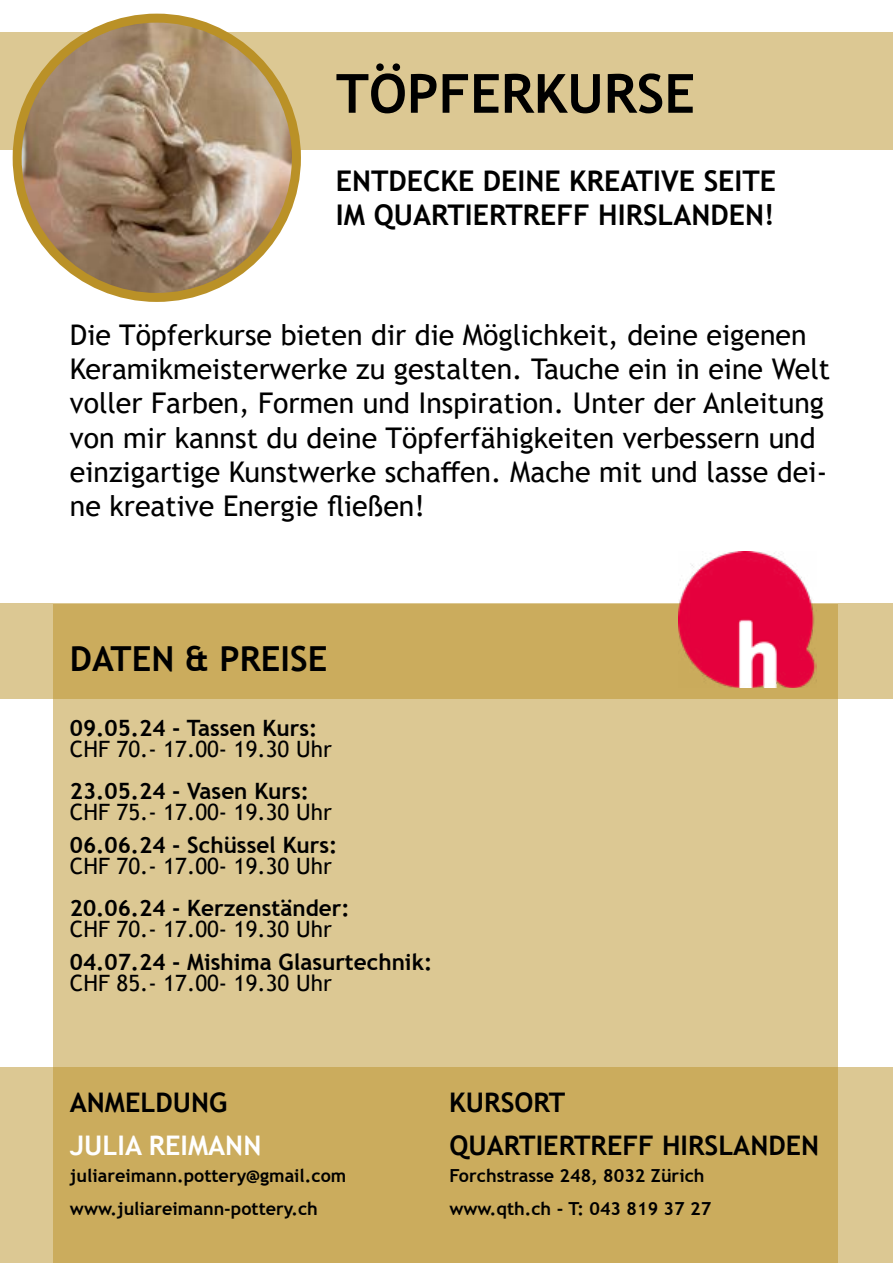
<style>
.page{position:relative;width:893px;height:1263px;background:#fff}
.page>*{position:absolute;margin:0;border:0;box-sizing:border-box;transform-origin:0 0}
.t1{font:700 54px "Trebuchet MS";color:#000}
.t2{font:700 34.5px "Trebuchet MS";color:#000}
.t3{font:28.5px/34.2px "Trebuchet MS";color:#000}
.t4{font:700 28.5px/34.2px "Trebuchet MS";color:#000}
.t5{font:700 27px "Trebuchet MS";color:#000}
.t6{font:700 27px "Trebuchet MS";color:#fff}
.t7{font:700 22.5px "Trebuchet MS";color:#000}
.t8{font:22.5px "Trebuchet MS";color:#000}
.t9{font:700 18px/32.4px "Trebuchet MS";color:#000}
</style>
<div class="page">
<div style="left:0;top:603px;width:893px;height:96px;background:#dcc893"></div>
<div style="left:0;top:32px;width:893px;height:118px;background:#dcc893"></div>
<img style="left:17px;top:18px;width:279px;height:279px;border-radius:140px">
<div style="left:13px;top:14px;width:288px;height:288px;border:9px solid #ba9127;border-radius:50%"></div>
<svg style="left:53px;top:604px;width:785px;height:463px;background:#d8c289"></svg>
<svg style="left:0;top:1067px;width:893px;height:196px;background:#cdaf63"></svg>
<img style="left:678px;top:552px;width:138px;height:135px">
<h1 class="t1" style="left:336px;top:60px;width:361px">TÖPFERKURSE</h1>
<p class="t4" style="left:336px;top:164px;width:442px">ENTDECKE DEINE KREATIVE SEITE<br>IM QUARTIERTREFF HIRSLANDEN!</p>
<p class="t3" style="left:70px;top:317px;width:762px">Die Töpferkurse bieten dir die Möglichkeit, deine eigenen Keramikmeisterwerke zu gestalten. Tauche ein in eine Welt voller Farben, Formen und Inspiration. Unter der Anleitung von mir kannst du deine Töpferfähigkeiten verbessern und einzigartige Kunstwerke schaffen. Mache mit und lasse dei&shy;ne kreative Energie fließen!</p>
<p class="t2" style="left:70px;top:637px;width:259px">DATEN &amp; PREISE</p>
<p class="t7" style="left:70px;top:714px;width:249px">09.05.24 - Tassen Kurs:</p>
<p class="t8" style="left:70px;top:735px;width:263px">CHF 70.- 17.00- 19.30 Uhr</p>
<p class="t7" style="left:70px;top:777px;width:241px">23.05.24 - Vasen Kurs:</p>
<p class="t8" style="left:70px;top:798px;width:263px">CHF 75.- 17.00- 19.30 Uhr</p>
<p class="t7" style="left:70px;top:831px;width:269px">06.06.24 - Schüssel Kurs:</p>
<p class="t8" style="left:70px;top:852px;width:263px">CHF 70.- 17.00- 19.30 Uhr</p>
<p class="t7" style="left:70px;top:894px;width:281px">20.06.24 - Kerzenständer:</p>
<p class="t8" style="left:70px;top:915px;width:263px">CHF 70.- 17.00- 19.30 Uhr</p>
<p class="t7" style="left:70px;top:948px;width:364px">04.07.24 - Mishima Glasurtechnik:</p>
<p class="t8" style="left:70px;top:969px;width:263px">CHF 85.- 17.00- 19.30 Uhr</p>
<p class="t5" style="left:70px;top:1085px;width:159px">ANMELDUNG</p>
<p class="t5" style="left:449px;top:1085px;width:118px">KURSORT</p>
<p class="t6" style="left:70px;top:1129px;width:193px">JULIA REIMANN</p>
<p class="t9" style="left:70px;top:1160px;width:278px">juliareimann.pottery@gmail.com www.juliareimann-pottery.ch</p>
<p class="t5" style="left:449px;top:1129px;width:371px">QUARTIERTREFF HIRSLANDEN</p>
<p class="t9" style="left:449px;top:1160px;width:263px">Forchstrasse 248, 8032 Zürich www.qth.ch - T: 043 819 37 27</p>
</div>
